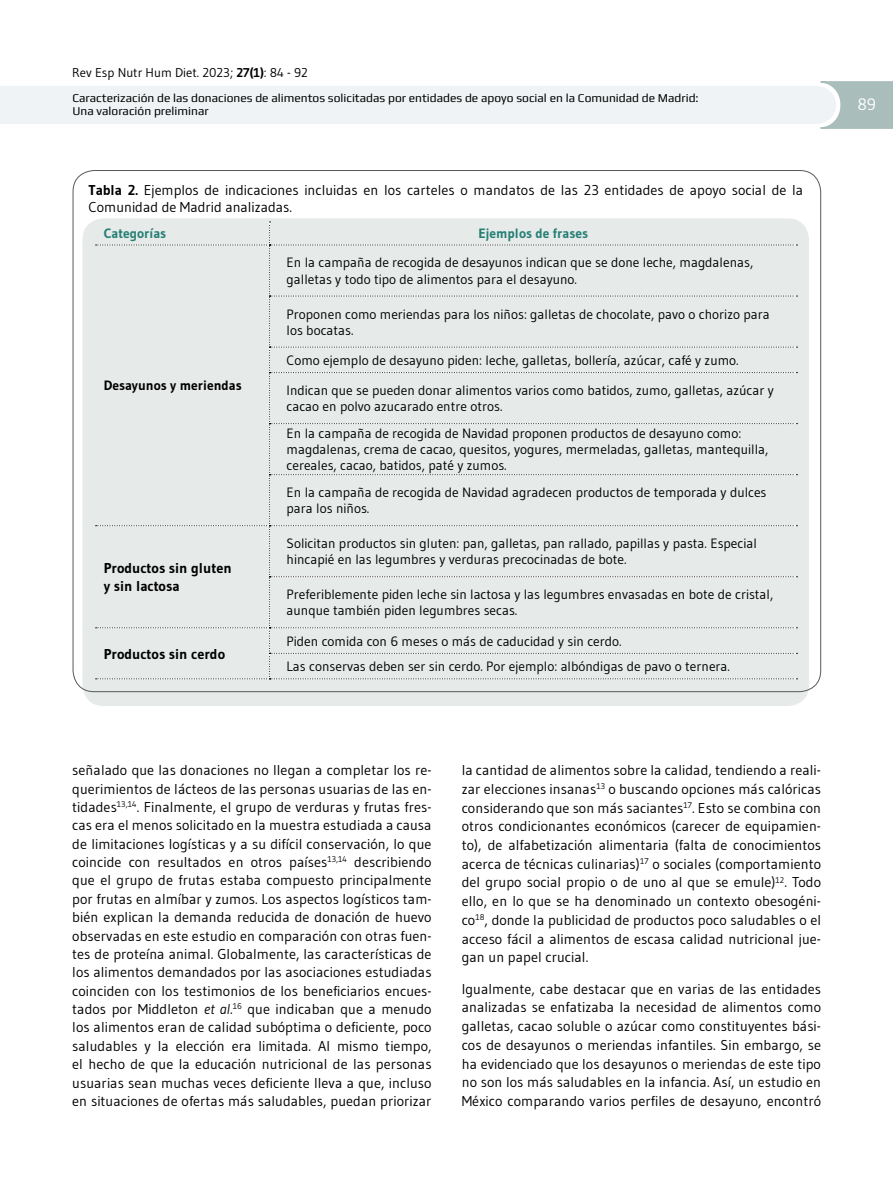
<style>
.page{position:relative;width:893px;height:1191px;background:#fff}
.page>*{position:absolute;margin:0;border:0;box-sizing:border-box;transform-origin:0 0}
.t1{font:16.5px "Gudea";color:#fff}
.t2{font:14.25px/18.3px "Gudea";letter-spacing:.005em;color:#000;text-align:justify}
.t3{font:700 14.25px/18px "Gudea";color:#000}
.t4{font:13.5px/16.2px "Gudea";color:#000}
.t5{font:700 13.5px "Gudea";color:#247f74}
.t6{font:700 13.5px "Gudea";color:#000}
.t7{font:12.75px "Gudea";color:#000}
.t8{font:12px/13.5px "Play";color:#000}
.s1{font-weight:700}
.s2{font-style:italic}
</style>
<div class="page">
<svg style="left:0;top:81px;width:893px;height:48px"></svg>
<div style="left:83px;top:218px;width:726px;height:488px;background:#e6eae9;border-radius:21px"></div>
<svg style="left:96px;top:222px;width:701px;height:457px"></svg>
<p class="t7" style="left:72px;top:65px;width:237px">Rev Esp Nutr Hum Diet. 2023; <span class="s1">27(1)</span>: 84 - 92</p>
<p class="t8" style="left:72px;top:91px;width:628px">Caracterización de las donaciones de alimentos solicitadas por entidades de apoyo social en la Comunidad de Madrid:<br>Una valoración preliminar</p>
<p class="t2" style="left:89px;top:181px;width:716px;line-height:17.1px"><span class="s1">Tabla 2.</span> Ejemplos de indicaciones incluidas en los carteles o mandatos de las 23 entidades de apoyo social de la<br>Comunidad de Madrid analizadas.</p>
<p class="t5" style="left:104px;top:225px;width:64px">Categorías</p>
<p class="t5" style="left:478px;top:225px;width:111px">Ejemplos de frases</p>
<p class="t6" style="left:104px;top:377px;width:139px">Desayunos y meriendas</p>
<p class="t3" style="left:104px;top:559px;width:130px">Productos sin gluten y sin lactosa</p>
<p class="t3" style="left:104px;top:644px;width:123px">Productos sin cerdo</p>
<p class="t4" style="left:287px;top:254px;width:468px">En la campaña de recogida de desayunos indican que se done leche, magdalenas, galletas y todo tipo de alimentos para el desayuno.</p>
<p class="t4" style="left:287px;top:305px;width:485px">Proponen como meriendas para los niños: galletas de chocolate, pavo o chorizo para los bocatas.</p>
<p class="t4" style="left:287px;top:352px;width:453px">Como ejemplo de desayuno piden: leche, galletas, bollería, azúcar, café y zumo.</p>
<p class="t4" style="left:287px;top:382px;width:489px">Indican que se pueden donar alimentos varios como batidos, zumo, galletas, azúcar y cacao en polvo azucarado entre otros.</p>
<p class="t4" style="left:287px;top:425px;width:483px">En la campaña de recogida de Navidad proponen productos de desayuno como: magdalenas, crema de cacao, quesitos, yogures, mermeladas, galletas, mantequilla, cereales, cacao, batidos, paté y zumos.</p>
<p class="t4" style="left:287px;top:484px;width:481px">En la campaña de recogida de Navidad agradecen productos de temporada y dulces para los niños.</p>
<p class="t4" style="left:287px;top:535px;width:472px">Solicitan productos sin gluten: pan, galletas, pan rallado, papillas y pasta. Especial hincapié en las legumbres y verduras precocinadas de bote.</p>
<p class="t4" style="left:287px;top:586px;width:488px">Preferiblemente piden leche sin lactosa y las legumbres envasadas en bote de cristal, aunque también piden legumbres secas.</p>
<p class="t4" style="left:287px;top:628px;width:445px;line-height:25.5px">Piden comida con 6 meses o más de caducidad y sin cerdo.<br>Las conservas deben ser sin cerdo. Por ejemplo: albóndigas de pavo o ternera.</p>
<p class="t2" style="left:72px;top:761px;width:361px">señalado que las donaciones no llegan a completar los re&shy;querimientos de lácteos de las personas usuarias de las en&shy;tidades<sup>13,14</sup>. Finalmente, el grupo de verduras y frutas fres&shy;cas era el menos solicitado en la muestra estudiada a causa de limitaciones logísticas y a su difícil conservación, lo que coincide con resultados en otros países<sup>13,14</sup> describiendo que el grupo de frutas estaba compuesto principalmente por frutas en almíbar y zumos. Los aspectos logísticos tam&shy;bién explican la demanda reducida de donación de huevo observadas en este estudio en comparación con otras fuen&shy;tes de proteína animal. Globalmente, las características de los alimentos demandados por las asociaciones estudiadas coinciden con los testimonios de los beneficiarios encues&shy;tados por Middleton <span class="s2">et al</span>.<sup>16</sup> que indicaban que a menudo los alimentos eran de calidad subóptima o deficiente, poco saludables y la elección era limitada. Al mismo tiempo, el hecho de que la educación nutricional de las personas usuarias sean muchas veces deficiente lleva a que, incluso en situaciones de ofertas más saludables, puedan priorizar</p>
<p class="t2" style="left:462px;top:760px;width:361px;line-height:18.8px">la cantidad de alimentos sobre la calidad, tendiendo a reali&shy;zar elecciones insanas<sup>13</sup> o buscando opciones más calóricas considerando que son más saciantes<sup>17</sup>. Esto se combina con otros condicionantes económicos (carecer de equipamien&shy;to), de alfabetización alimentaria (falta de conocimientos acerca de técnicas culinarias)<sup>17</sup> o sociales (comportamiento del grupo social propio o de uno al que se emule)<sup>12</sup>. Todo ello, en lo que se ha denominado un contexto obesogéni&shy;co<sup>18</sup>, donde la publicidad de productos poco saludables o el acceso fácil a alimentos de escasa calidad nutricional jue&shy;gan un papel crucial.</p>
<p class="t2" style="left:462px;top:979px;width:361px;line-height:18.8px">Igualmente, cabe destacar que en varias de las entidades analizadas se enfatizaba la necesidad de alimentos como galletas, cacao soluble o azúcar como constituyentes bási&shy;cos de desayunos o meriendas infantiles. Sin embargo, se ha evidenciado que los desayunos o meriendas de este tipo no son los más saludables en la infancia. Así, un estudio en México comparando varios perfiles de desayuno, encontró</p>
<p class="t1" style="left:857px;top:94px;width:20px">89</p>
</div>
